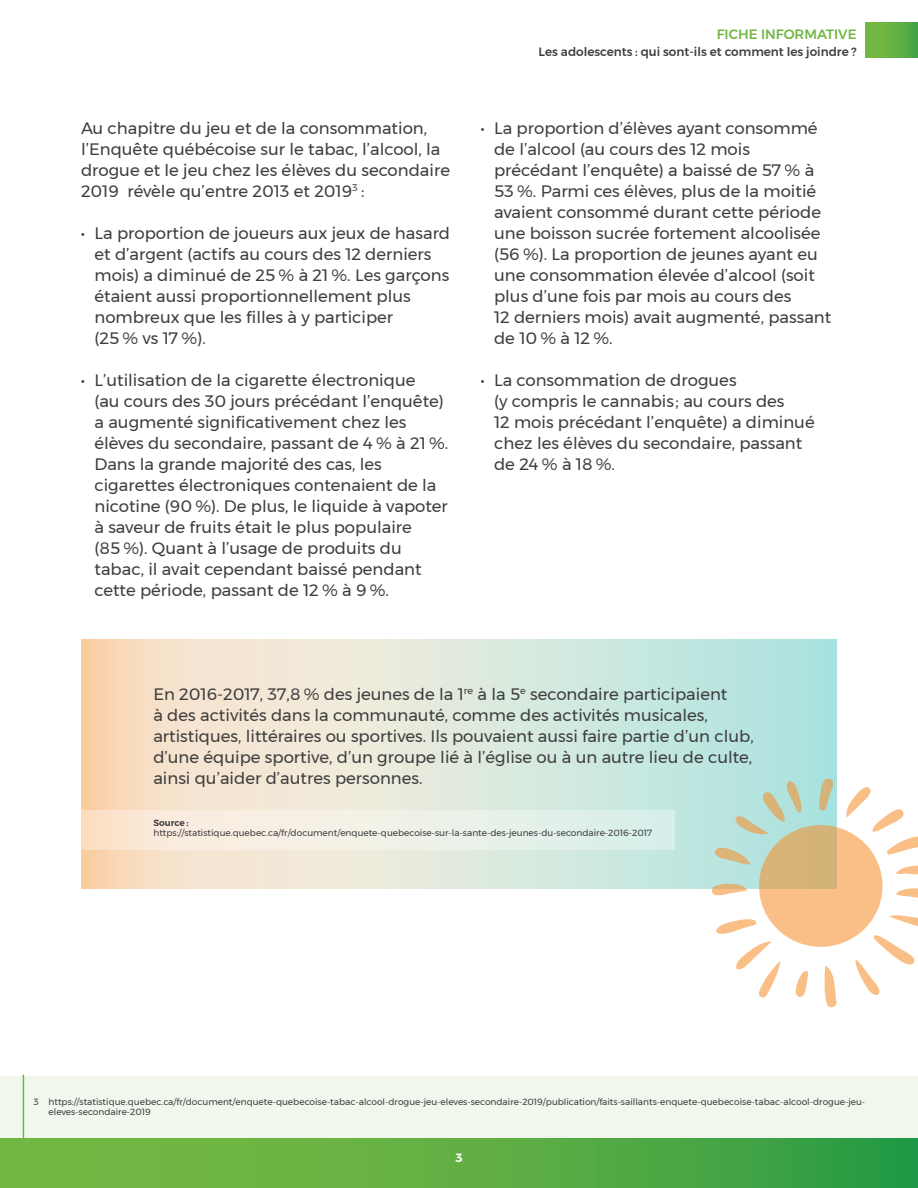
<style>
.page{position:relative;width:918px;height:1188px;background:#fff}
.page>*{position:absolute;margin:0;border:0;box-sizing:border-box;transform-origin:0 0}
.t1{font:16.5px/21px "Montserrat";color:#3e3e3f}
.t2{font:500 13.5px "Montserrat";color:#73b743}
.t3{font:500 12px "Montserrat";color:#3e3e3f}
.t4{font:600 12px "Montserrat";color:#fff}
.t5{font:9px/10.5px "Montserrat";color:#3e3e3f}
.t6{font:600 9px "Montserrat";color:#3e3e3f}
</style>
<div class="page">
<div style="left:865px;top:23px;width:53px;height:34px;background:linear-gradient(to right,#7dbb43,#4aa644)"></div>
<svg style="left:81px;top:639px;width:756px;height:250px;background:#dce5d7"></svg>
<svg style="left:81px;top:810px;width:594px;height:40px;background:#edeee3"></svg>
<svg style="left:759px;top:825px;width:124px;height:122px;background:#ecba81"></svg>
<svg style="left:819px;top:777px;width:15px;height:35px"></svg>
<svg style="left:846px;top:787px;width:72px;height:68px"></svg>
<svg style="left:896px;top:888px;width:22px;height:10px"></svg>
<svg style="left:889px;top:915px;width:29px;height:12px"></svg>
<svg style="left:855px;top:935px;width:60px;height:61px"></svg>
<svg style="left:824px;top:966px;width:13px;height:41px"></svg>
<svg style="left:795px;top:971px;width:13px;height:26px"></svg>
<svg style="left:716px;top:918px;width:64px;height:79px"></svg>
<svg style="left:712px;top:883px;width:36px;height:13px"></svg>
<svg style="left:714px;top:845px;width:37px;height:20px"></svg>
<svg style="left:735px;top:781px;width:69px;height:54px;background:#bbd8c6"></svg>
<svg style="left:896px;top:866px;width:22px;height:8px"></svg>
<svg style="left:0;top:1138px;width:918px;height:50px;background:#59ac43"></svg>
<div style="left:0;top:1076px;width:918px;height:62px;background:#f2f7ed"></div>
<hr style="left:23px;top:1075px;width:1px;height:67px;background:#73b743">
<p class="t1" style="left:81px;top:117px;width:371px">Au chapitre du jeu et de la consommation, l’Enquête québécoise sur le tabac, l’alcool, la drogue et le jeu chez les élèves du secondaire 2019 révèle qu’entre 2013 et 2019<sup>3</sup> :</p>
<p class="t1" style="left:94px;top:222px;width:357px;text-indent:-13px">• La proportion de joueurs aux jeux de hasard et d’argent (actifs au cours des 12 derniers mois) a diminué de 25 % à 21 %. Les garçons étaient aussi proportionnellement plus nombreux que les filles à y participer<br>(25 % vs 17 %).</p>
<p class="t1" style="left:94px;top:369px;width:355px;text-indent:-13px">• L’utilisation de la cigarette électronique<br>(au cours des 30 jours précédant l’enquête) a augmenté significativement chez les élèves du secondaire, passant de 4 % à 21 %.<br>Dans la grande majorité des cas, les cigarettes électroniques contenaient de la nicotine (90 %). De plus, le liquide à vapoter à saveur de fruits était le plus populaire<br>(85 %). Quant à l’usage de produits du tabac, il avait cependant baissé pendant cette période, passant de 12 % à 9 %.</p>
<p class="t2" style="left:717px;top:24px;width:141px">FICHE INFORMATIVE</p>
<p class="t3" style="left:539px;top:42px;width:320px">Les adolescents : qui sont-ils et comment les joindre ?</p>
<p class="t1" style="left:494px;top:117px;width:339px;text-indent:-13px">• La proportion d’élèves ayant consommé de l’alcool (au cours des 12 mois précédant l’enquête) a baissé de 57 % à 53 %. Parmi ces élèves, plus de la moitié avaient consommé durant cette période une boisson sucrée fortement alcoolisée (56 %). La proportion de jeunes ayant eu une consommation élevée d’alcool (soit plus d’une fois par mois au cours des<br>12 derniers mois) avait augmenté, passant de 10 % à 12 %.</p>
<p class="t1" style="left:494px;top:369px;width:322px;text-indent:-13px">• La consommation de drogues<br>(y compris le cannabis ; au cours des<br>12 mois précédant l’enquête) a diminué chez les élèves du secondaire, passant de 24 % à 18 %.</p>
<p class="t1" style="left:153px;top:683px;width:602px">En 2016-2017, 37,8 % des jeunes de la 1<sup>re</sup> à la 5<sup>e</sup> secondaire participaient<br>à des activités dans la communauté, comme des activités musicales, artistiques, littéraires ou sportives. Ils pouvaient aussi faire partie d’un club, d’une équipe sportive, d’un groupe lié à l’église ou à un autre lieu de culte, ainsi qu’aider d’autres personnes.</p>
<p class="t6" style="left:153px;top:815px;width:37px">Source :</p>
<p class="t5" style="left:153px;top:828px;width:500px">https://statistique.quebec.ca/fr/document/enquete-quebecoise-sur-la-sante-des-jeunes-du-secondaire-2016-2017</p>
<p class="t5" style="left:48px;top:1096px;width:818px;text-indent:-15px">3 https://statistique.quebec.ca/fr/document/enquete-quebecoise-tabac-alcool-drogue-jeu-eleves-secondaire-2019/publication/faits-saillants-enquete-quebecoise-tabac-alcool-drogue-jeu&shy;eleves-secondaire-2019</p>
<p class="t4" style="left:455px;top:1148px;width:9px">3</p>
</div>
